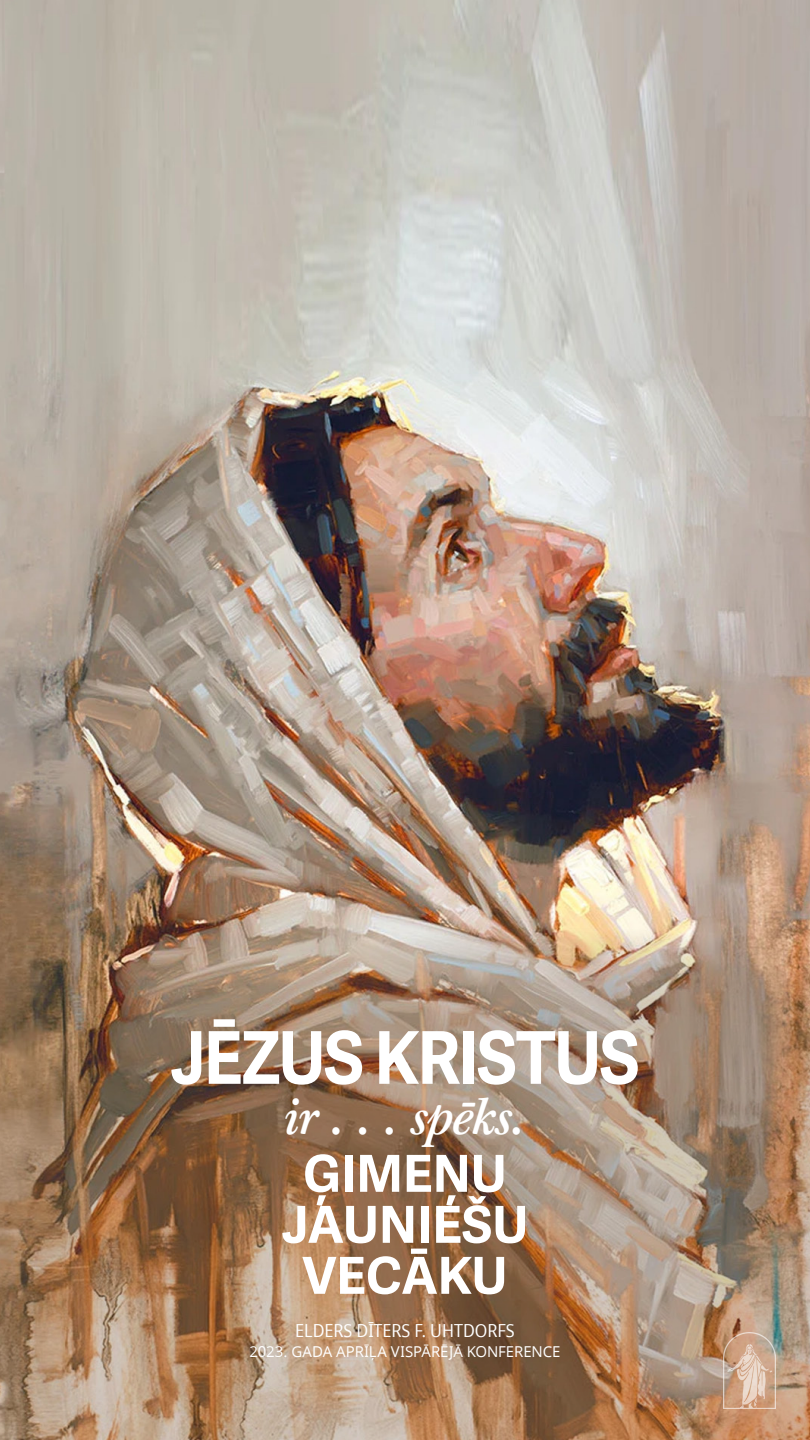
<style>
.page{position:relative;width:810px;height:1440px;background:#fff}
.page>*{position:absolute;margin:0;border:0;box-sizing:border-box;transform-origin:0 0}
.Pull_Quote_Uchtdorf{font:700 72.75px "Helamlds Lat";letter-spacing:-.025em;color:#fff;scale:.92 1}
.Pull_Quote_Uchtdorf-2{font:700 51px "Helamlds Lat";color:#fff}
.Pull_Quote_Uchtdorf-3{font:italic 500 48.75px "Mc Kay Prolds Lat";letter-spacing:-.03em;color:#fff}
.Side_QT_Citation_cen{font:18px "Dots Solid Condlds Lat";color:#fff}
.Side_QT_Citation_cen-2{font:15px "Dots Solidlds Lat";letter-spacing:-.005em;color:#fff}
</style>
<div class="page">
<img style="left:0;top:0;width:810px;height:927px">
<img style="left:0;top:927px;width:810px;height:513px">
<img style="left:724px;top:1333px;width:51px;height:75px">
<p class="Pull_Quote_Uchtdorf" style="left:170px;top:998px;width:512px">JĒZUS KRISTUS</p>
<p class="Pull_Quote_Uchtdorf-3" style="left:284px;top:1078px;width:243px">ir . . . spēks.</p>
<p class="Pull_Quote_Uchtdorf-2" style="left:303px;top:1132px;width:205px">ĢIMEŅU</p>
<p class="Pull_Quote_Uchtdorf-2" style="left:282px;top:1183px;width:248px">JAUNIEŠU</p>
<p class="Pull_Quote_Uchtdorf-2" style="left:302px;top:1234px;width:207px">VECĀKU</p>
<p class="Side_QT_Citation_cen" style="left:295px;top:1317px;width:221px">ELDERS DĪTERS F. UHTDORFS</p>
<p class="Side_QT_Citation_cen-2" style="left:250px;top:1340px;width:312px">2023. GADA APRĪĻA VISPĀRĒJĀ KONFERENCE</p>
</div>
